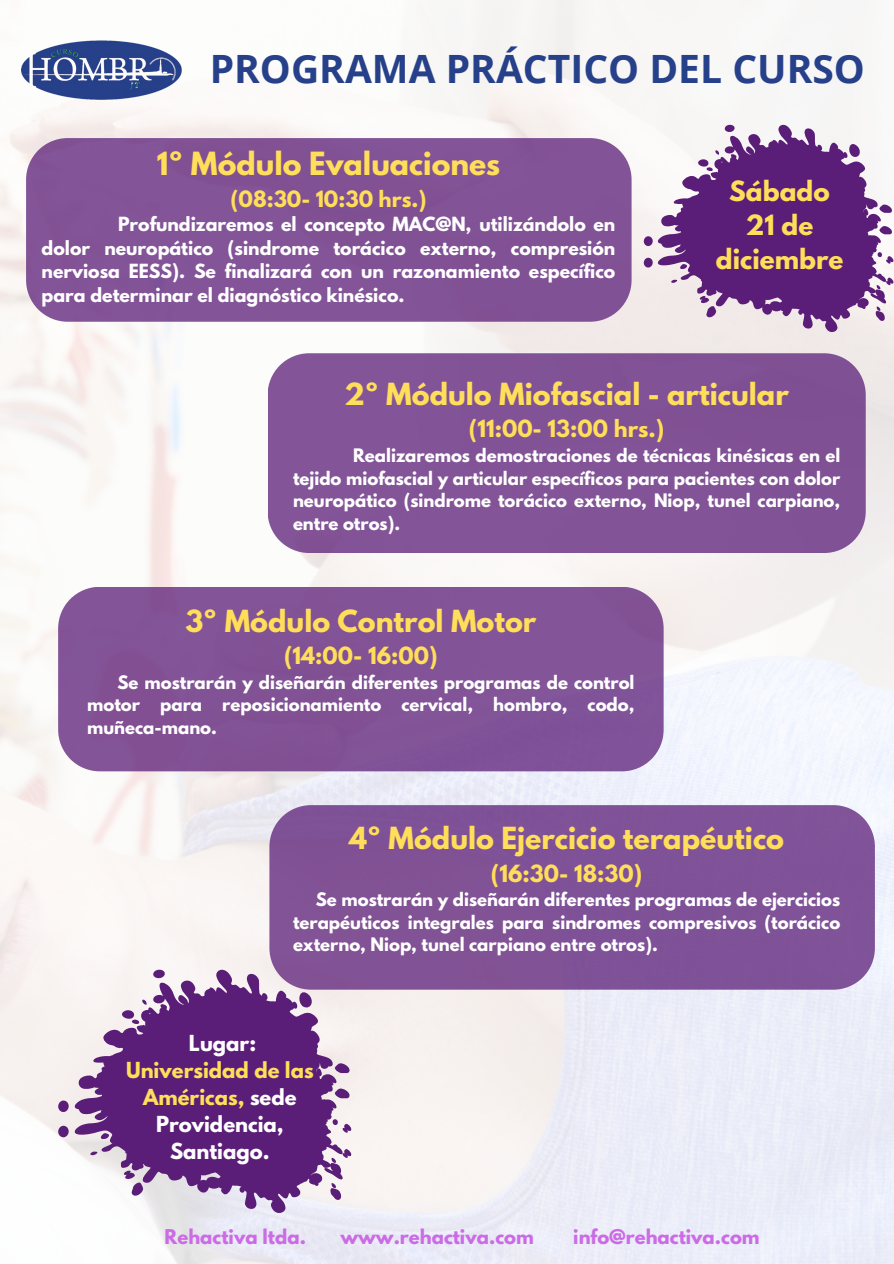
<style>
.page{position:relative;width:894px;height:1264px;background:#fff}
.page>*{position:absolute;margin:0;border:0;box-sizing:border-box;transform-origin:0 0}
.t1{font:700 39px "Open Sans";color:#26408a}
.t2{font:700 28.35px "League Spartan";color:#ffde59}
.t3{font:700 27px "League Spartan";color:#ffde59}
.t4{font:700 24.75px/33.8px "League Spartan";color:#ffde59;text-align:center}
.t5{font:700 21px "League Spartan";color:#ffde59}
.t6{font:700 19.95px "League Spartan";color:#ffde59}
.t7{font:700 19.5px/27px "League Spartan";color:#fff;text-align:center}
.t8{font:700 18px "League Spartan";color:#cb6ce6}
.t9{font:700 17.25px/23.5px "League Spartan";color:#fff;text-align:justify}
.t10{font:700 16.5px/22.5px "League Spartan";color:#fff;text-align:justify}
.s1{color:#ffde59}
</style>
<div class="page">
<img style="left:0;top:0;width:893px;height:1263px">
<img style="left:22px;top:40px;width:160px;height:59px">
<div style="left:26px;top:138px;width:605px;height:184px;background:#825396"></div>
<div style="left:267px;top:353px;width:598px;height:200px;background:#825397"></div>
<div style="left:58px;top:587px;width:605px;height:184px;background:#825397"></div>
<div style="left:269px;top:805px;width:605px;height:184px;background:#805298"></div>
<svg style="left:886px;top:252px;width:7px;height:12px"></svg>
<svg style="left:656px;top:122px;width:230px;height:212px;fill:#5b1e78"></svg>
<svg style="left:723px;top:124px;width:12px;height:8px"></svg>
<svg style="left:846px;top:142px;width:15px;height:15px"></svg>
<svg style="left:878px;top:204px;width:14px;height:10px"></svg>
<svg style="left:695px;top:149px;width:24px;height:23px"></svg>
<svg style="left:643px;top:236px;width:10px;height:10px"></svg>
<svg style="left:876px;top:277px;width:17px;height:13px"></svg>
<svg style="left:875px;top:306px;width:9px;height:15px"></svg>
<svg style="left:878px;top:226px;width:14px;height:9px"></svg>
<svg style="left:677px;top:264px;width:11px;height:6px"></svg>
<svg style="left:669px;top:280px;width:9px;height:3px"></svg>
<svg style="left:643px;top:257px;width:10px;height:11px"></svg>
<svg style="left:699px;top:296px;width:17px;height:22px"></svg>
<svg style="left:344px;top:1118px;width:7px;height:14px"></svg>
<svg style="left:73px;top:966px;width:271px;height:249px;fill:#5b1e78"></svg>
<svg style="left:152px;top:969px;width:13px;height:9px"></svg>
<svg style="left:297px;top:989px;width:17px;height:18px"></svg>
<svg style="left:334px;top:1062px;width:16px;height:12px"></svg>
<svg style="left:119px;top:998px;width:28px;height:27px"></svg>
<svg style="left:58px;top:1100px;width:11px;height:12px"></svg>
<svg style="left:331px;top:1147px;width:20px;height:16px"></svg>
<svg style="left:330px;top:1181px;width:11px;height:18px"></svg>
<svg style="left:334px;top:1088px;width:16px;height:11px"></svg>
<svg style="left:98px;top:1133px;width:12px;height:7px"></svg>
<svg style="left:89px;top:1151px;width:10px;height:4px"></svg>
<svg style="left:58px;top:1125px;width:11px;height:12px"></svg>
<svg style="left:123px;top:1170px;width:20px;height:26px"></svg>
<h1 class="t1" style="left:210px;top:41px;width:656px">PROGRAMA PRÁCTICO DEL CURSO</h1>
<p class="t2" style="left:157px;top:150px;width:345px">1º Módulo Evaluaciones</p>
<p class="t6" style="left:230px;top:189px;width:197px">(08:30- 10:30 hrs.)</p>
<p class="t9" style="left:42px;top:214px;width:575px;text-indent:76px">Profundizaremos el concepto MAC@N, utilizándolo en dolor neuropático (sindrome torácico externo, compresión nerviosa EESS). Se finalizará con un razonamiento específico para determinar el diagnóstico kinésico.</p>
<p class="t4" style="left:715px;top:177px;width:129px">Sábado<br>21 de diciembre</p>
<h2 class="t3" style="left:344px;top:380px;width:445px">2º Módulo Miofascial - articular</h2>
<p class="t5" style="left:469px;top:418px;width:197px">(11:00- 13:00 hrs.)</p>
<p class="t10" style="left:293px;top:446px;width:548px;text-indent:60px">Realizaremos demostraciones de técnicas kinésicas en el tejido miofascial y articular específicos para pacientes con dolor neuropático (sindrome torácico externo, Niop, tunel carpiano, entre otros).</p>
<p class="t3" style="left:185px;top:607px;width:352px">3º Módulo Control Motor</p>
<p class="t5" style="left:284px;top:645px;width:155px">(14:00- 16:00)</p>
<p class="t10" style="left:87px;top:672px;width:548px;text-indent:30px">Se mostrarán y diseñarán diferentes programas de control motor para reposicionamiento cervical, hombro, codo, muñeca-mano.</p>
<p class="t3" style="left:349px;top:825px;width:436px">4º Módulo Ejercicio terapéutico</p>
<p class="t5" style="left:491px;top:862px;width:153px">(16:30- 18:30)</p>
<p class="t10" style="left:293px;top:890px;width:548px;text-indent:23px">Se mostrarán y diseñarán diferentes programas de ejercicios terapéuticos integrales para sindromes compresivos (torácico externo, Niop, tunel carpiano entre otros).</p>
<p class="t7" style="left:126px;top:1031px;width:189px">Lugar:<br><span class="s1">Universidad de las<br>Américas,</span> sede<br>Providencia,<br>Santiago.</p>
<p class="t8" style="left:165px;top:1227px;width:143px">Rehactiva ltda.</p>
<p class="t8" style="left:340px;top:1227px;width:195px">www.rehactiva.com</p>
<p class="t8" style="left:573px;top:1227px;width:188px">info@rehactiva.com</p>
</div>
